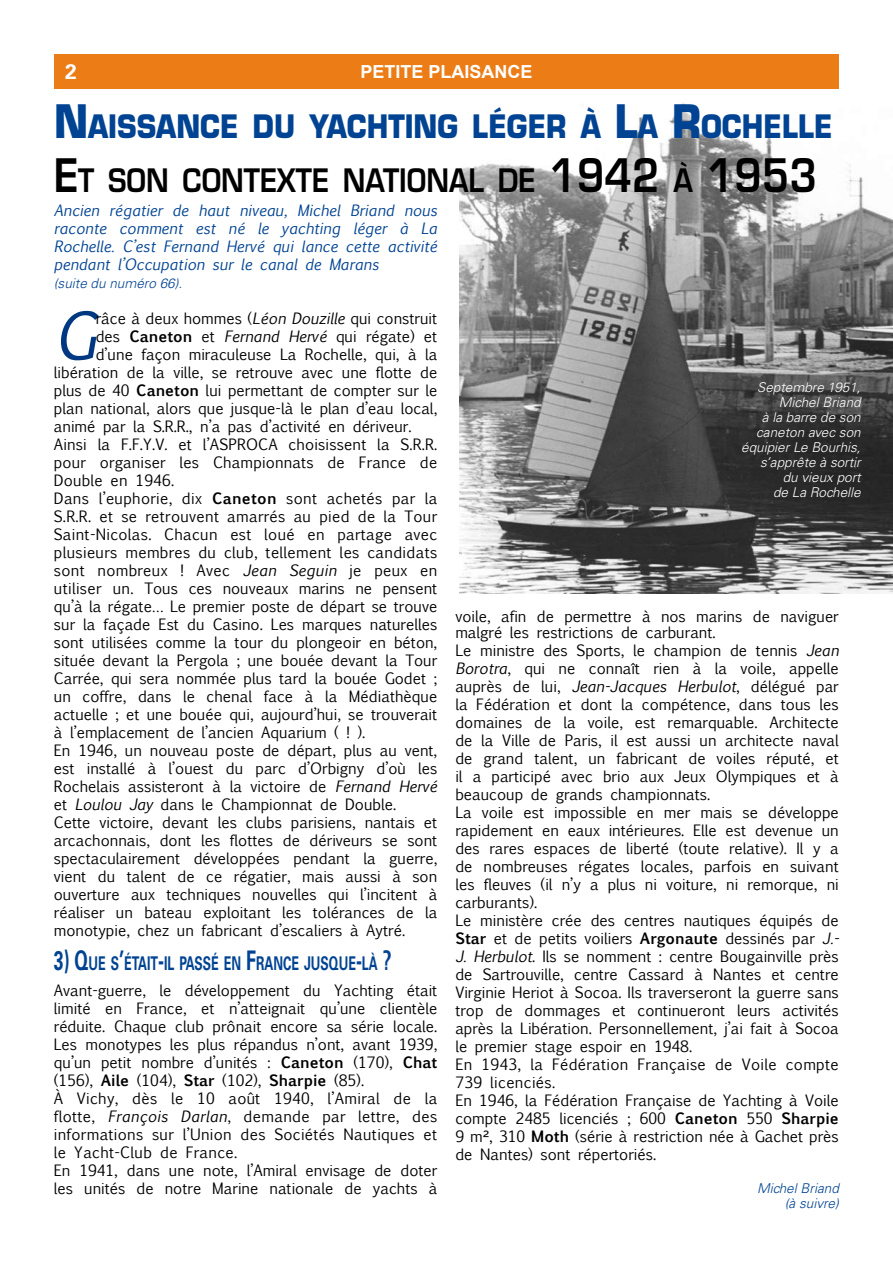
<style>
.page{position:relative;width:893px;height:1263px;background:#fff}
.page>*{position:absolute;margin:0;border:0;box-sizing:border-box;transform-origin:0 0}
.t1{font:italic 62.1px "Euphemia UCAS";color:#003882}
.t2{font:700 31.5px/54px "Eurostile";color:#004393;scale:.87 1}
.t3{font:700 21px "Univers";color:#fff}
.t4{font:700 18.9px "Univers";color:#004393;scale:.66 1}
.t5{font:700 18px "Arial";color:#fff}
.t6{font:15px/18px "Euphemia UCAS";color:#000}
.t7{font:15px "Euphemia UCAS";letter-spacing:.02em;color:#000}
.t8{font:italic 15px/18px "Euphemia UCAS";color:#004393;text-align:justify}
.t9{font:italic 300 13.5px/15px "Univers";color:#fff;text-align:right}
.t10{font:italic 300 13.5px/15px "Univers";color:#004393;text-align:right}
.s1{font-size:45px}
.s2{font-weight:600;font-size:45px;color:#000}
.s3{font-weight:600;color:#000}
.s4{font-style:italic}
.s5{font-weight:700}
.s6{font-size:27px}
</style>
<div class="page">
<img style="left:459px;top:103px;width:434px;height:490px">
<div style="left:54px;top:54px;width:785px;height:34px;background:#ec7c15"></div>
<h3 class="t3" style="left:65px;top:59px;width:13px">2</h3>
<p class="t5" style="left:360px;top:59px;width:174px">PETITE PLAISANCE</p>
<h2 class="t2" style="left:54px;top:100px;width:896px"><span class="s1">N</span>AISSANCE DU YACHTING LÉGER À <span class="s1">L</span>A <span class="s1">R</span>OCHELLE<br><span class="s2">E</span><span class="s3">T SON CONTEXTE NATIONAL DE</span> <span class="s2">1942</span> <span class="s3">À</span> <span class="s2">1953</span></h2>
<p class="t8" style="left:54px;top:201px;width:385px">Ancien régatier de haut niveau, Michel Briand nous raconte comment est né le yachting léger à La Rochelle. C’est Fernand Hervé qui lance cette activité pendant l’Occupation sur le canal de Marans</p>
<p class="t10" style="left:54px;top:275px;width:130px">(suite du numéro 66).</p>
<h1 class="t1" style="left:54px;top:292px;width:43px">G</h1>
<p class="t6" style="left:96px;top:309px;width:343px">râce à deux hommes (<span class="s4">Léon Douzille</span> qui construit</p>
<p class="t6" style="left:96px;top:327px;width:343px">des <span class="s5">Caneton</span> et <span class="s4">Fernand Hervé</span> qui régate) et</p>
<p class="t6" style="left:96px;top:345px;width:343px">d’une façon miraculeuse La Rochelle, qui, à la</p>
<p class="t6" style="left:54px;top:363px;width:385px">libération de la ville, se retrouve avec une flotte de</p>
<p class="t6" style="left:54px;top:381px;width:385px">plus de 40 <span class="s5">Caneton</span> lui permettant de compter sur le</p>
<p class="t6" style="left:54px;top:399px;width:385px">plan national, alors que jusque-là le plan d’eau local,</p>
<p class="t6" style="left:54px;top:417px;width:359px">animé par la S.R.R., n’a pas d’activité en dériveur.</p>
<p class="t6" style="left:54px;top:435px;width:385px">Ainsi la F.F.Y.V. et l’ASPROCA choisissent la S.R.R.</p>
<p class="t6" style="left:54px;top:453px;width:385px">pour organiser les Championnats de France de</p>
<p class="t6" style="left:54px;top:471px;width:122px">Double en 1946.</p>
<p class="t7" style="left:54px;top:487px;width:385px">Dans l’euphorie, dix <span class="s5">Caneton</span> sont achetés par la</p>
<p class="t7" style="left:54px;top:505px;width:385px">S.R.R. et se retrouvent amarrés au pied de la Tour</p>
<p class="t7" style="left:54px;top:523px;width:385px">Saint-Nicolas. Chacun est loué en partage avec</p>
<p class="t7" style="left:54px;top:541px;width:385px">plusieurs membres du club, tellement les candidats</p>
<p class="t7" style="left:54px;top:559px;width:385px">sont nombreux ! Avec <span class="s4">Jean Seguin</span> je peux en</p>
<p class="t6" style="left:54px;top:579px;width:385px">utiliser un. Tous ces nouveaux marins ne pensent</p>
<p class="t6" style="left:54px;top:597px;width:385px">qu’à la régate… Le premier poste de départ se trouve</p>
<p class="t6" style="left:54px;top:615px;width:385px">sur la façade Est du Casino. Les marques naturelles</p>
<p class="t6" style="left:54px;top:633px;width:385px">sont utilisées comme la tour du plongeoir en béton,</p>
<p class="t6" style="left:54px;top:651px;width:385px">située devant la Pergola ; une bouée devant la Tour</p>
<p class="t6" style="left:54px;top:669px;width:385px">Carrée, qui sera nommée plus tard la bouée Godet ;</p>
<p class="t6" style="left:54px;top:687px;width:385px">un coffre, dans le chenal face à la Médiathèque</p>
<p class="t6" style="left:54px;top:705px;width:385px">actuelle ; et une bouée qui, aujourd’hui, se trouverait</p>
<p class="t6" style="left:54px;top:723px;width:313px">à l’emplacement de l’ancien Aquarium ( ! ).</p>
<p class="t6" style="left:54px;top:741px;width:385px">En 1946, un nouveau poste de départ, plus au vent,</p>
<p class="t6" style="left:54px;top:759px;width:385px">est installé à l’ouest du parc d’Orbigny d’où les</p>
<p class="t6" style="left:54px;top:777px;width:385px">Rochelais assisteront à la victoire de <span class="s4">Fernand Hervé</span></p>
<p class="t6" style="left:54px;top:795px;width:344px">et <span class="s4">Loulou Jay</span> dans le Championnat de Double.</p>
<p class="t6" style="left:54px;top:813px;width:385px">Cette victoire, devant les clubs parisiens, nantais et</p>
<p class="t6" style="left:54px;top:831px;width:385px">arcachonnais, dont les flottes de dériveurs se sont</p>
<p class="t6" style="left:54px;top:849px;width:385px">spectaculairement développées pendant la guerre,</p>
<p class="t6" style="left:54px;top:867px;width:385px">vient du talent de ce régatier, mais aussi à son</p>
<p class="t6" style="left:54px;top:885px;width:385px">ouverture aux techniques nouvelles qui l’incitent à</p>
<p class="t6" style="left:54px;top:903px;width:385px">réaliser un bateau exploitant les tolérances de la</p>
<p class="t6" style="left:54px;top:921px;width:353px">monotypie, chez un fabricant d’escaliers à Aytré.</p>
<p class="t4" style="left:54px;top:952px;width:513px"><span class="s6">3) Q</span>UE S<span class="s6">’</span>ÉTAIT<span class="s6">-</span>IL PASSÉ EN <span class="s6">F</span>RANCE JUSQUE<span class="s6">-</span>LÀ <span class="s6">?</span></p>
<p class="t6" style="left:54px;top:981px;width:385px">Avant-guerre, le développement du Yachting était limité en France, et n’atteignait qu’une clientèle réduite. Chaque club prônait encore sa série locale.<br>Les monotypes les plus répandus n’ont, avant 1939, qu’un petit nombre d’unités : <span class="s5">Caneton</span> (170), <span class="s5">Chat </span>(156), <span class="s5">Aile</span> (104), <span class="s5">Star</span> (102), <span class="s5">Sharpie</span> (85).<br>à Vichy, dès le 10 août 1940, l’Amiral de la flotte, <span class="s4">François Darlan</span>, demande par lettre, des informations sur l’Union des Sociétés Nautiques et le Yacht-Club de France.<br>En 1941, dans une note, l’Amiral envisage de doter les unités de notre Marine nationale de yachts à</p>
<p class="t9" style="left:741px;top:379px;width:121px">Septembre 1951,<br>Michel Briand<br>à la barre de son caneton avec son équipier Le Bourhis, s’apprête à sortir<br>du vieux port<br>de La Rochelle</p>
<p class="t6" style="left:455px;top:608px;width:385px;line-height:16.5px">voile, afin de permettre à nos marins de naviguer malgré les restrictions de carburant.</p>
<p class="t6" style="left:455px;top:642px;width:385px">Le ministre des Sports, le champion de tennis <span class="s4">Jean Borotra</span>, qui ne connaît rien à la voile, appelle auprès de lui, <span class="s4">Jean-Jacques Herbulot</span>, délégué par la Fédération et dont la compétence, dans tous les domaines de la voile, est remarquable. Architecte de la Ville de Paris, il est aussi un architecte naval de grand talent, un fabricant de voiles réputé, et il a participé avec brio aux Jeux Olympiques et à beaucoup de grands championnats.<br>La voile est impossible en mer mais se développe rapidement en eaux intérieures. Elle est devenue un des rares espaces de liberté (toute relative). Il y a de nombreuses régates locales, parfois en suivant les fleuves (il n’y a plus ni voiture, ni remorque, ni carburants).<br>Le ministère crée des centres nautiques équipés de <span class="s5">Star</span> et de petits voiliers <span class="s5">Argonaute</span> dessinés par <span class="s4">J.- J. Herbulot</span>. Ils se nomment : centre Bougainville près de Sartrouville, centre Cassard à Nantes et centre Virginie Heriot à Socoa. Ils traverseront la guerre sans trop de dommages et continueront leurs activités après la Libération. Personnellement, j’ai fait à Socoa le premier stage espoir en 1948.<br>En 1943, la Fédération Française de Voile compte 739 licenciés.<br>En 1946, la Fédération Française de Yachting à Voile compte 2485 licenciés ; 600 <span class="s5">caneton</span> 550 <span class="s5">Sharpie </span>9 m², 310 <span class="s5">Moth</span> (série à restriction née à Gachet près de Nantes) sont répertoriés.</p>
<p class="t10" style="left:757px;top:1181px;width:83px">Michel Briand (à suivre)</p>
</div>
